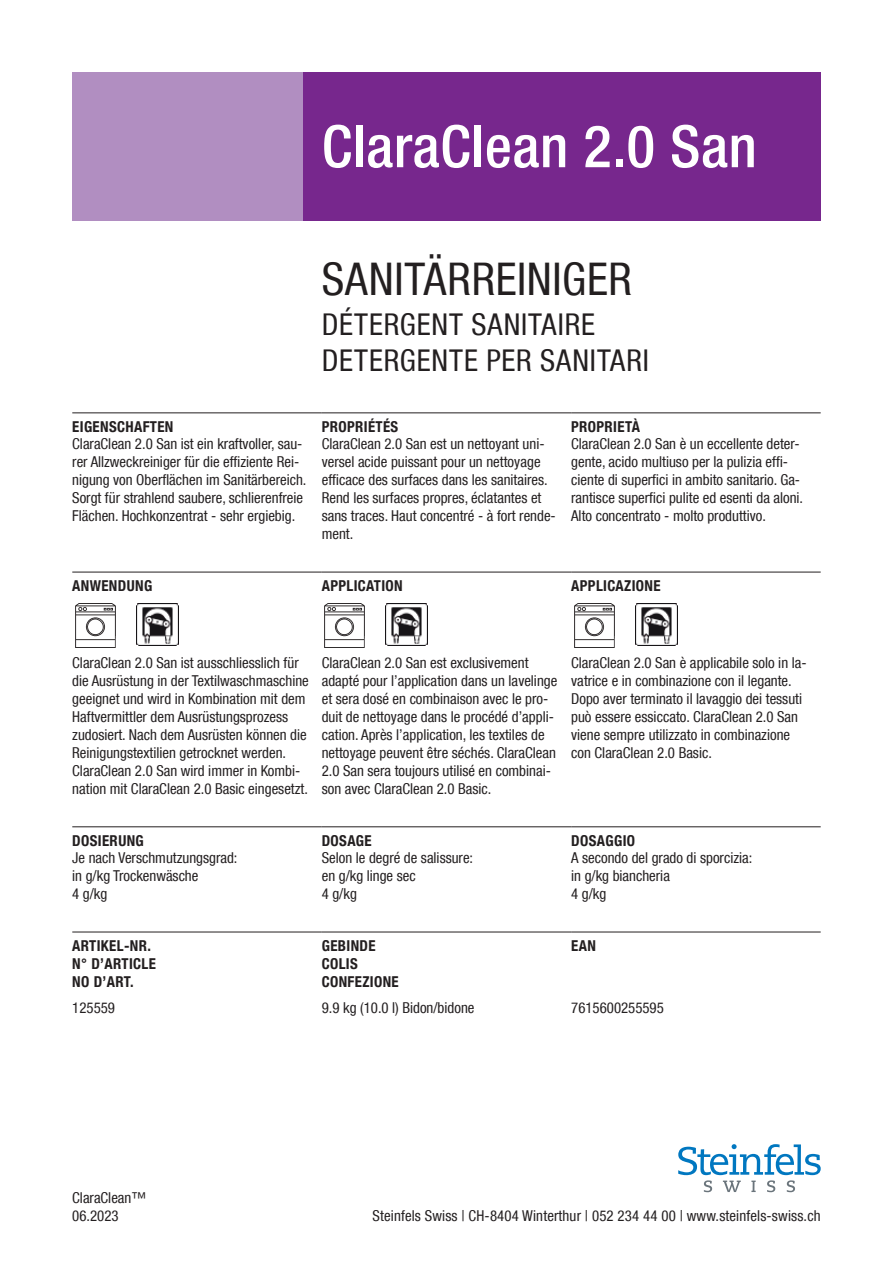
<style>
.page{position:relative;width:893px;height:1263px;background:#fff}
.page>*{position:absolute;margin:0;border:0;box-sizing:border-box;transform-origin:0 0}
.t1{font:500 condensed 58.5px "Helvetica Neue LT Com";letter-spacing:.01em;color:#fff}
.t2{font:condensed 45px "Helvetica Neue LT Com";letter-spacing:.015em;color:#231f20}
.t3{font:condensed 30px/36px "Helvetica Neue LT Com";letter-spacing:.03em;color:#231f20}
.t4{font:condensed 15px/18px "Helvetica Neue LT Com";color:#231f20}
.t5{font:700 condensed 15px/18px "Helvetica Neue LT Com";letter-spacing:.025em;color:#231f20}
</style>
<div class="page">
<div style="left:72px;top:72px;width:322px;height:149px;background:#b18ec1"></div>
<hr style="left:72px;top:412px;width:250px;height:1px;background:#231f20">
<hr style="left:322px;top:412px;width:249px;height:1px;background:#231f20">
<hr style="left:571px;top:412px;width:250px;height:1px;background:#231f20">
<hr style="left:72px;top:572px;width:250px;height:1px;background:#231f20">
<hr style="left:322px;top:572px;width:249px;height:1px;background:#231f20">
<hr style="left:571px;top:572px;width:250px;height:1px;background:#231f20">
<hr style="left:72px;top:826px;width:250px;height:1px;background:#231f20">
<hr style="left:322px;top:826px;width:249px;height:1px;background:#231f20">
<hr style="left:571px;top:826px;width:250px;height:1px;background:#231f20">
<hr style="left:72px;top:932px;width:250px;height:1px;background:#231f20">
<hr style="left:322px;top:932px;width:249px;height:1px;background:#231f20">
<hr style="left:571px;top:932px;width:250px;height:1px;background:#231f20">
<img style="left:75px;top:603px;width:41px;height:44px">
<img style="left:136px;top:603px;width:42px;height:42px">
<img style="left:324px;top:603px;width:41px;height:44px">
<img style="left:386px;top:603px;width:42px;height:42px">
<img style="left:574px;top:603px;width:41px;height:44px">
<img style="left:635px;top:603px;width:42px;height:42px">
<div style="left:304px;top:72px;width:517px;height:149px;background:#77278d"></div>
<svg style="left:678px;top:1144px;width:143px;height:48px"></svg>
<h1 class="t1" style="left:322px;top:112px;width:437px">ClaraClean 2.0 San</h1>
<h2 class="t2" style="left:322px;top:252px;width:312px">SANITÄRREINIGER</h2>
<h3 class="t3" style="left:322px;top:306px;width:329px">DÉTERGENT SANITAIRE<br>DETERGENTE PER SANITARI</h3>
<p class="t5" style="left:72px;top:418px;width:103px">EIGENSCHAFTEN</p>
<p class="t5" style="left:322px;top:418px;width:78px">PROPRIÉTÉS</p>
<p class="t5" style="left:571px;top:418px;width:70px">PROPRIETÀ</p>
<p class="t4" style="left:72px;top:435px;width:236px">ClaraClean 2.0 San ist ein kraftvoller, sau&shy;rer Allzweckreiniger für die effiziente Rei&shy;nigung von Oberflächen im Sanitärbereich.<br>Sorgt für strahlend saubere, schlierenfreie Flächen. Hochkonzentrat - sehr ergiebig.</p>
<p class="t4" style="left:322px;top:435px;width:236px">ClaraClean 2.0 San est un nettoyant uni&shy;versel acide puissant pour un nettoyage efficace des surfaces dans les sanitaires.<br>Rend les surfaces propres, éclatantes et sans traces. Haut concentré - à fort rende&shy;ment.</p>
<p class="t4" style="left:571px;top:435px;width:233px">ClaraClean 2.0 San è un eccellente deter&shy;gente, acido multiuso per la pulizia effi&shy;ciente di superfici in ambito sanitario. Ga&shy;rantisce superfici pulite ed esenti da aloni.<br>Alto concentrato - molto produttivo.</p>
<p class="t5" style="left:72px;top:577px;width:81px">ANWENDUNG</p>
<p class="t5" style="left:322px;top:577px;width:82px">APPLICATION</p>
<p class="t5" style="left:571px;top:577px;width:91px">APPLICAZIONE</p>
<p class="t4" style="left:72px;top:653px;width:238px">ClaraClean 2.0 San ist ausschliesslich für die Ausrüstung in der Textilwaschmaschine geeignet und wird in Kombination mit dem Haftvermittler dem Ausrüstungsprozess zudosiert. Nach dem Ausrüsten können die Reinigungstextilien getrocknet werden.<br>ClaraClean 2.0 San wird immer in Kombi&shy;nation mit ClaraClean 2.0 Basic eingesetzt.</p>
<p class="t4" style="left:322px;top:653px;width:237px">ClaraClean 2.0 San est exclusivement adapté pour l’application dans un lavelinge et sera dosé en combinaison avec le pro&shy;duit de nettoyage dans le procédé d’appli&shy;cation. Après l’application, les textiles de nettoyage peuvent être séchés. ClaraClean 2.0 San sera toujours utilisé en combinai&shy;son avec ClaraClean 2.0 Basic.</p>
<p class="t4" style="left:571px;top:653px;width:237px">ClaraClean 2.0 San è applicabile solo in la&shy;vatrice e in combinazione con il legante.<br>Dopo aver terminato il lavaggio dei tessuti può essere essiccato. ClaraClean 2.0 San viene sempre utilizzato in combinazione con ClaraClean 2.0 Basic.</p>
<p class="t5" style="left:72px;top:832px;width:73px">DOSIERUNG</p>
<p class="t5" style="left:322px;top:832px;width:51px">DOSAGE</p>
<p class="t5" style="left:571px;top:832px;width:65px">DOSAGGIO</p>
<p class="t4" style="left:72px;top:849px;width:167px">Je nach Verschmutzungsgrad: in g/kg Trockenwäsche<br>4 g/kg</p>
<p class="t4" style="left:322px;top:849px;width:153px">Selon le degré de salissure: en g/kg linge sec<br>4 g/kg</p>
<p class="t4" style="left:571px;top:849px;width:183px">A secondo del grado di sporcizia: in g/kg biancheria<br>4 g/kg</p>
<p class="t5" style="left:72px;top:937px;width:85px">ARTIKEL-NR.<br>N° D’ARTICLE<br>NO D’ART.</p>
<p class="t5" style="left:322px;top:937px;width:79px">GEBINDE<br>COLIS<br>CONFEZIONE</p>
<p class="t5" style="left:571px;top:937px;width:26px">EAN</p>
<p class="t4" style="left:72px;top:998px;width:44px">125559</p>
<p class="t4" style="left:322px;top:998px;width:154px">9.9 kg (10.0 l) Bidon/bidone</p>
<p class="t4" style="left:571px;top:998px;width:94px">7615600255595</p>
<p class="t4" style="left:72px;top:1188px;width:75px">ClaraClean™<br>06.2023</p>
<p class="t4" style="left:372px;top:1206px;width:450px">Steinfels Swiss | CH-8404 Winterthur | 052 234 44 00 | www.steinfels-swiss.ch</p>
</div>
